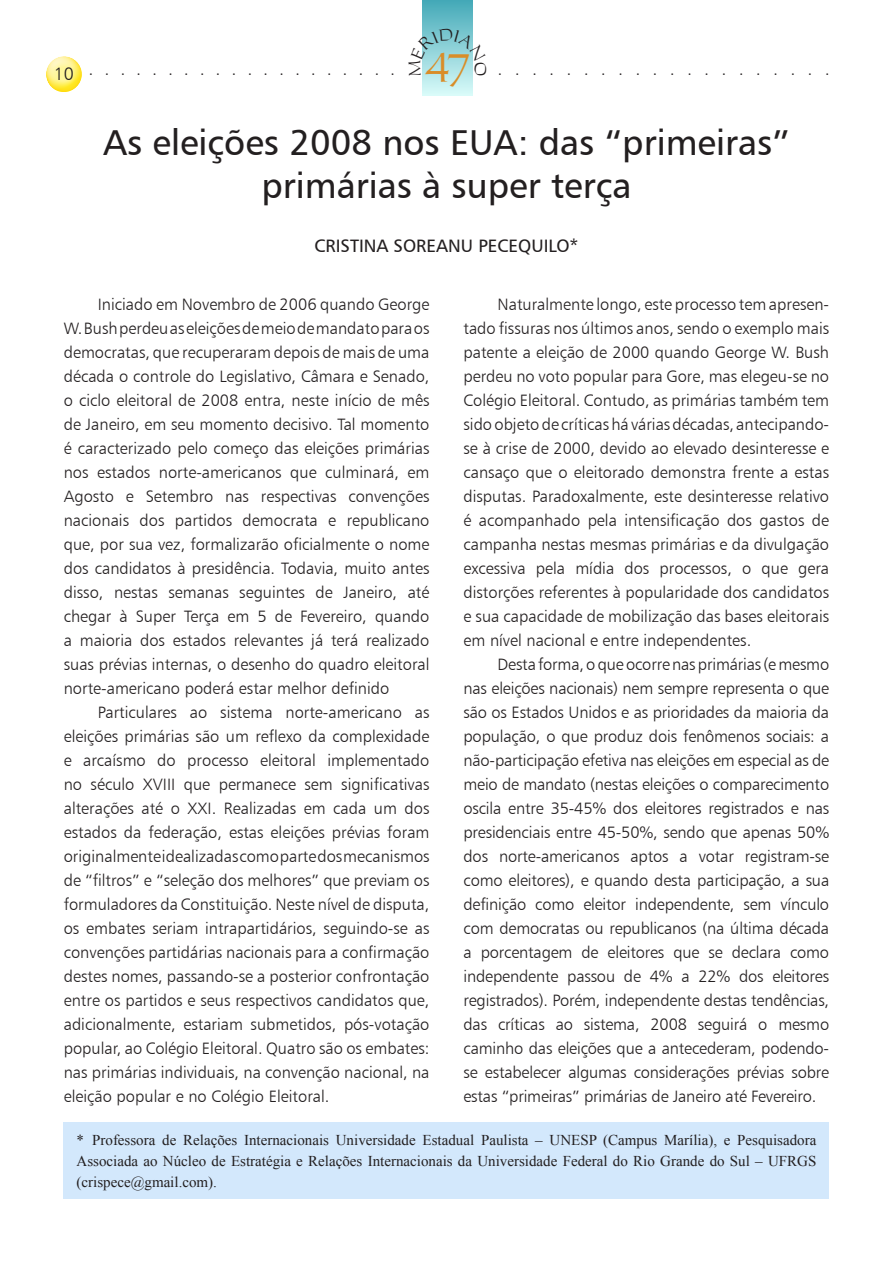
<style>
.page{position:relative;width:893px;height:1263px;background:#fff}
.page>*{position:absolute;margin:0;border:0;box-sizing:border-box;transform-origin:0 0}
.t1{font:36.9px "Carleton Normal";color:#d98d28}
._01_titulo{font:36px/43.2px "Humanist 777 BT Roman B";color:#231f20;text-align:center}
._02_autor{font:18px "Humanist 777 BT Roman B";color:#231f20}
._05_corpo_do_texto{font:16.5px/24px "Humanist 777 BT Light B";color:#231f20;text-align:justify}
._06_notas_de_rodape{font:15px/21px "Times New Roman";color:#231f20;text-align:justify}
.t2{font:15px "Times";color:#231f20}
.s1{font-family:"Humanist 777 BT Light B";font-size:18px}
</style>
<div class="page">
<svg style="left:423px;top:0;width:50px;height:96px;background:#88ced5"></svg>
<div style="left:46px;top:56px;width:37px;height:38px;background:#fff101;opacity:.75"></div>
<div style="left:64px;top:1123px;width:765px;height:76px;background:#d3e8fc"></div>
<svg style="left:422px;top:28px;width:51px;height:48px;background:#94d5db"></svg>
<p class="t2" style="left:54px;top:62px;width:342px"><span class="s1">10</span> ....................</p>
<h1 class="t1" style="left:424px;top:46px;width:48px">47</h1>
<p class="t2" style="left:498px;top:61px;width:332px">....................</p>
<p class="_01_titulo" style="left:103px;top:120px;width:688px">As eleições 2008 nos EUA: das “primeiras” primárias à super terça</p>
<p class="_02_autor" style="left:314px;top:235px;width:124px">Cristina Sorean</p>
<p class="_02_autor" style="left:461px;top:235px;width:39px">u Peceq</p>
<p class="_02_autor" style="left:531px;top:235px;width:49px">uilo*</p>
<p class="_05_corpo_do_texto" style="left:64px;top:292px;width:367px;text-indent:34px">Iniciado em Novembro de 2006 quando George W. Bush perdeu as eleições de meio de mandato para os democratas, que recuperaram depois de mais de uma década o controle do Legislativo, Câmara e Senado, o ciclo eleitoral de 2008 entra, neste início de mês de Janeiro, em seu momento decisivo. Tal momento é caracterizado pelo começo das eleições primárias nos estados norte-americanos que culminará, em Agosto e Setembro nas respectivas convenções nacionais dos partidos democrata e republicano que, por sua vez, formalizarão oficialmente o nome dos candidatos à presidência. Todavia, muito antes disso, nestas semanas seguintes de Janeiro, até chegar à Super Terça em 5 de Fevereiro, quando a maioria dos estados relevantes já terá realizado suas prévias internas, o desenho do quadro eleitoral norte-americano poderá estar melhor definido</p>
<p class="_05_corpo_do_texto" style="left:64px;top:700px;width:367px;text-indent:34px">Particulares ao sistema norte-americano as eleições primárias são um reflexo da complexidade e arcaísmo do processo eleitoral implementado no século XVIII que permanece sem significativas alterações até o XXI. Realizadas em cada um dos estados da federação, estas eleições prévias foram originalmente idealizadas como parte dos mecanismos de “filtros” e “seleção dos melhores” que previam os formuladores da Constituição. Neste nível de disputa, os embates seriam intrapartidários, seguindo-se as convenções partidárias nacionais para a confirmação destes nomes, passando-se a posterior confrontação entre os partidos e seus respectivos candidatos que, adicionalmente, estariam submetidos, pós-votação popular, ao Colégio Eleitoral. Quatro são os embates: nas primárias individuais, na convenção nacional, na eleição popular e no Colégio Eleitoral.</p>
<p class="_05_corpo_do_texto" style="left:463px;top:292px;width:367px;text-indent:34px">Naturalmente longo, este processo tem apresen&shy;tado fissuras nos últimos anos, sendo o exemplo mais patente a eleição de 2000 quando George W. Bush perdeu no voto popular para Gore, mas elegeu-se no Colégio Eleitoral. Contudo, as primárias também tem sido objeto de críticas há várias décadas, antecipando&shy;se à crise de 2000, devido ao elevado desinteresse e cansaço que o eleitorado demonstra frente a estas disputas. Paradoxalmente, este desinteresse relativo é acompanhado pela intensificação dos gastos de campanha nestas mesmas primárias e da divulgação excessiva pela mídia dos processos, o que gera distorções referentes à popularidade dos candidatos e sua capacidade de mobilização das bases eleitorais em nível nacional e entre independentes.</p>
<p class="_05_corpo_do_texto" style="left:463px;top:652px;width:367px;text-indent:34px">Desta forma, o que ocorre nas primárias (e mesmo nas eleições nacionais) nem sempre representa o que são os Estados Unidos e as prioridades da maioria da população, o que produz dois fenômenos sociais: a não-participação efetiva nas eleições em especial as de meio de mandato (nestas eleições o comparecimento oscila entre 35-45% dos eleitores registrados e nas presidenciais entre 45-50%, sendo que apenas 50% dos norte-americanos aptos a votar registram-se como eleitores), e quando desta participação, a sua definição como eleitor independente, sem vínculo com democratas ou republicanos (na última década a porcentagem de eleitores que se declara como independente passou de 4% a 22% dos eleitores registrados). Porém, independente destas tendências, das críticas ao sistema, 2008 seguirá o mesmo caminho das eleições que a antecederam, podendo&shy;se estabelecer algumas considerações prévias sobre estas “primeiras” primárias de Janeiro até Fevereiro.</p>
<p class="_06_notas_de_rodape" style="left:77px;top:1129px;width:741px">* Professora de Relações Internacionais Universidade Estadual Paulista – UNESP (Campus Marília), e Pesquisadora Associada ao Núcleo de Estratégia e Relações Internacionais da Universidade Federal do Rio Grande do Sul – UFRGS (crispece@gmail.com).</p>
</div>
